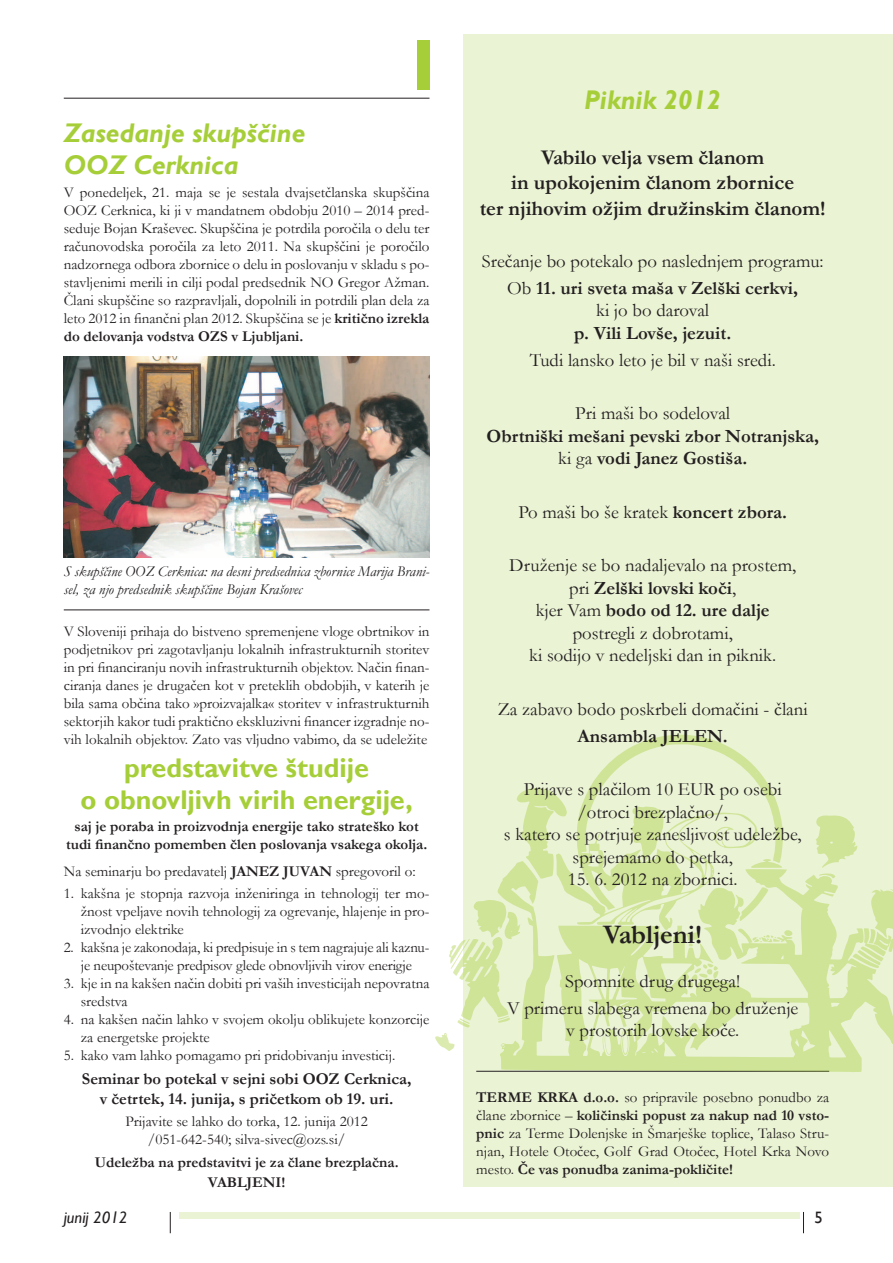
<style>
.page{position:relative;width:893px;height:1263px;background:#fff}
.page>*{position:absolute;margin:0;border:0;box-sizing:border-box;transform-origin:0 0}
.t1{font:700 27px/32.4px "Gill Sans";color:#a6ce39;text-align:center}
.t2{font:italic 700 27px/32.4px "Gill Sans";color:#a6ce39}
.t3{font:700 27px "Garamond";color:#231f20}
.t4{font:700 21px/25.2px "Garamond";color:#231f20;text-align:center}
.t5{font:18.75px/22.5px "Garamond";color:#231f20;text-align:center}
.t6{font:700 18.75px/22.5px "Garamond";color:#231f20;text-align:center}
.t7{font:700 16.5px/19.8px "Garamond";color:#231f20;text-align:center}
.t8{font:italic 16.5px "Gill Sans";color:#231f20}
.t9{font:16.5px "Gill Sans";color:#231f20}
.t10{font:15px/18px "Garamond";color:#231f20;text-align:justify}
.t11{font:700 15px/18px "Garamond";color:#231f20;text-align:center}
.t12{font:italic 15px/18px "Garamond";color:#231f20}
.s1{font-weight:700}
.s2{font-weight:400}
</style>
<div class="page">
<div style="left:463px;top:34px;width:430px;height:1152px;background:#eaf3d4"></div>
<hr style="left:64px;top:98px;width:365px;height:1px;background:#231f20">
<div style="left:417px;top:40px;width:12px;height:49px;background:#a6ce39"></div>
<svg style="left:803px;top:1212px;width:1px;height:21px"></svg>
<div style="left:179px;top:1212px;width:620px;height:6px;background:#eaf3d4"></div>
<svg style="left:170px;top:1212px;width:1px;height:21px"></svg>
<img style="left:64px;top:356px;width:365px;height:201px">
<hr style="left:64px;top:609px;width:365px;height:1px;background:#231f20">
<svg style="left:435px;top:734px;width:458px;height:338px"></svg>
<h1 class="t2" style="left:64px;top:117px;width:243px">Zasedanje skupščine ooz Cerknica</h1>
<p class="t10" style="left:64px;top:183px;width:367px">V ponedeljek, 21. maja se je sestala dvajsetčlanska skupščina OOZ Cerknica, ki ji v mandatnem obdobju 2010 – 2014 pred&shy;seduje Bojan Kraševec. Skupščina je potrdila poročila o delu ter računovodska poročila za leto 2011. Na skupščini je poročilo nadzornega odbora zbornice o delu in poslovanju v skladu s po&shy;stavljenimi merili in cilji podal predsednik NO Gregor Ažman.<br>Člani skupščine so razpravljali, dopolnili in potrdili plan dela za leto 2012 in finančni plan 2012. Skupščina se je <span class="s1">kritično izrekla do delovanja vodstva OZS v Ljubljani.</span></p>
<p class="t12" style="left:64px;top:562px;width:367px">S skupščine OOZ Cerknica: na desni predsednica zbornice Marija Brani&shy;sel, za njo predsednik skupščine Bojan Krašovec</p>
<p class="t10" style="left:64px;top:622px;width:367px">V Sloveniji prihaja do bistveno spremenjene vloge obrtnikov in podjetnikov pri zagotavljanju lokalnih infrastrukturnih storitev in pri financiranju novih infrastrukturnih objektov. Način finan&shy;ciranja danes je drugačen kot v preteklih obdobjih, v katerih je bila sama občina tako »proizvajalka« storitev v infrastrukturnih sektorjih kakor tudi praktično ekskluzivni financer izgradnje no&shy;vih lokalnih objektov. Zato vas vljudno vabimo, da se udeležite</p>
<h1 class="t1" style="left:81px;top:752px;width:334px">predstavitve študije<br>o obnovljivh virih energije,</h1>
<p class="t11" style="left:66px;top:818px;width:363px">saj je poraba in proizvodnja energije tako strateško kot tudi finančno pomemben člen poslovanja vsakega okolja.</p>
<p class="t10" style="left:64px;top:862px;width:353px">Na seminarju bo predavatelj <span class="s1">JANEZ JUVAN</span> spregovoril o:</p>
<p class="t10" style="left:81px;top:884px;width:350px;text-indent:-17px">1. kakšna je stopnja razvoja inženiringa in tehnologij ter mo&shy;žnost vpeljave novih tehnologij za ogrevanje, hlajenje in pro&shy;izvodnjo elektrike</p>
<p class="t10" style="left:64px;top:938px;width:367px;text-align:center">2. kakšna je zakonodaja, ki predpisuje in s tem nagrajuje ali kaznu&shy;je neupoštevanje predpisov glede obnovljivih virov enerigje</p>
<p class="t10" style="left:81px;top:974px;width:350px;text-indent:-17px">3. kje in na kakšen način dobiti pri vaših investicijah nepovratna sredstva</p>
<p class="t10" style="left:81px;top:1010px;width:350px;text-indent:-17px">4. na kakšen način lahko v svojem okolju oblikujete konzorcije za energetske projekte</p>
<p class="t10" style="left:64px;top:1046px;width:333px">5. kako vam lahko pomagamo pri pridobivanju investicij.</p>
<p class="t7" style="left:82px;top:1069px;width:331px">Seminar bo potekal v sejni sobi OOZ Cerknica, v četrtek, 14. junija, s pričetkom ob 19. uri.</p>
<p class="t10" style="left:125px;top:1112px;width:244px;text-align:center">Prijavite se lahko do torka, 12. junija 2012 /051-642-540; silva-sivec@ozs.si/</p>
<p class="t11" style="left:95px;top:1152px;width:305px;line-height:20.1px">Udeležba na predstavitvi je za člane brezplačna.<br>VABLJENI!</p>
<h1 class="t2" style="left:584px;top:84px;width:139px">Piknik 2012</h1>
<h2 class="t4" style="left:480px;top:145px;width:347px">Vabilo velja vsem članom<br>in upokojenim članom zbornice<br>ter njihovim ožjim družinskim članom!</h2>
<p class="t5" style="left:482px;top:247px;width:343px;line-height:26.7px">Srečanje bo potekalo po naslednjem programu:<br>Ob <span class="s1">11. uri sveta maša v Zelški cerkvi,</span></p>
<p class="t5" style="left:596px;top:299px;width:115px">ki jo bo daroval</p>
<p class="t6" style="left:574px;top:322px;width:158px">p. Vili Lovše, jezuit.</p>
<p class="t5" style="left:530px;top:348px;width:247px">Tudi lansko leto je bil v naši sredi.</p>
<p class="t5" style="left:575px;top:402px;width:157px">Pri maši bo sodeloval</p>
<p class="t6" style="left:486px;top:425px;width:334px">Obrtniški mešani pevski zbor Notranjska, <span class="s2">ki ga</span> vodi Janez Gostiša.</p>
<p class="t5" style="left:518px;top:500px;width:270px">Po maši bo še kratek <span class="s1">koncert zbora.</span></p>
<p class="t5" style="left:509px;top:554px;width:288px">Druženje se bo nadaljevalo na prostem, pri <span class="s1">Zelški lovski koči</span>,<br>kjer Vam <span class="s1">bodo od 12. ure dalje </span>postregli z dobrotami,<br>ki sodijo v nedeljski dan in piknik.</p>
<p class="t5" style="left:498px;top:697px;width:312px">Za zabavo bodo poskrbeli domačini - člani</p>
<p class="t6" style="left:578px;top:724px;width:152px">Ansambla JELEN.</p>
<p class="t5" style="left:504px;top:777px;width:299px">Prijave s plačilom 10 EUR po osebi /otroci brezplačno/,<br>s katero se potrjuje zanesljivost udeležbe, sprejemamo do petka,</p>
<p class="t5" style="left:568px;top:867px;width:171px">15. 6. 2012 na zbornici.</p>
<h1 class="t3" style="left:603px;top:916px;width:101px">Vabljeni!</h1>
<p class="t5" style="left:507px;top:967px;width:293px;line-height:26.7px">Spomnite drug drugega!<br>V primeru slabega vremena bo druženje</p>
<p class="t5" style="left:566px;top:1018px;width:175px">v prostorih lovske koče.</p>
<p class="t10" style="left:476px;top:1087px;width:354px"><span class="s1">TERME KRKA d.o.o.</span> so pripravile posebno ponudbo za člane zbornice – <span class="s1">količinski popust za nakup nad 10 vsto&shy;pnic</span> za Terme Dolenjske in Šmarješke toplice, Talaso Stru&shy;njan, Hotele Otočec, Golf Grad Otočec, Hotel Krka Novo mesto. <span class="s1">Če vas ponudba zanima-pokličite!</span></p>
<p class="t8" style="left:64px;top:1208px;width:65px">junij 2012</p>
<p class="t9" style="left:814px;top:1208px;width:10px">5</p>
</div>
